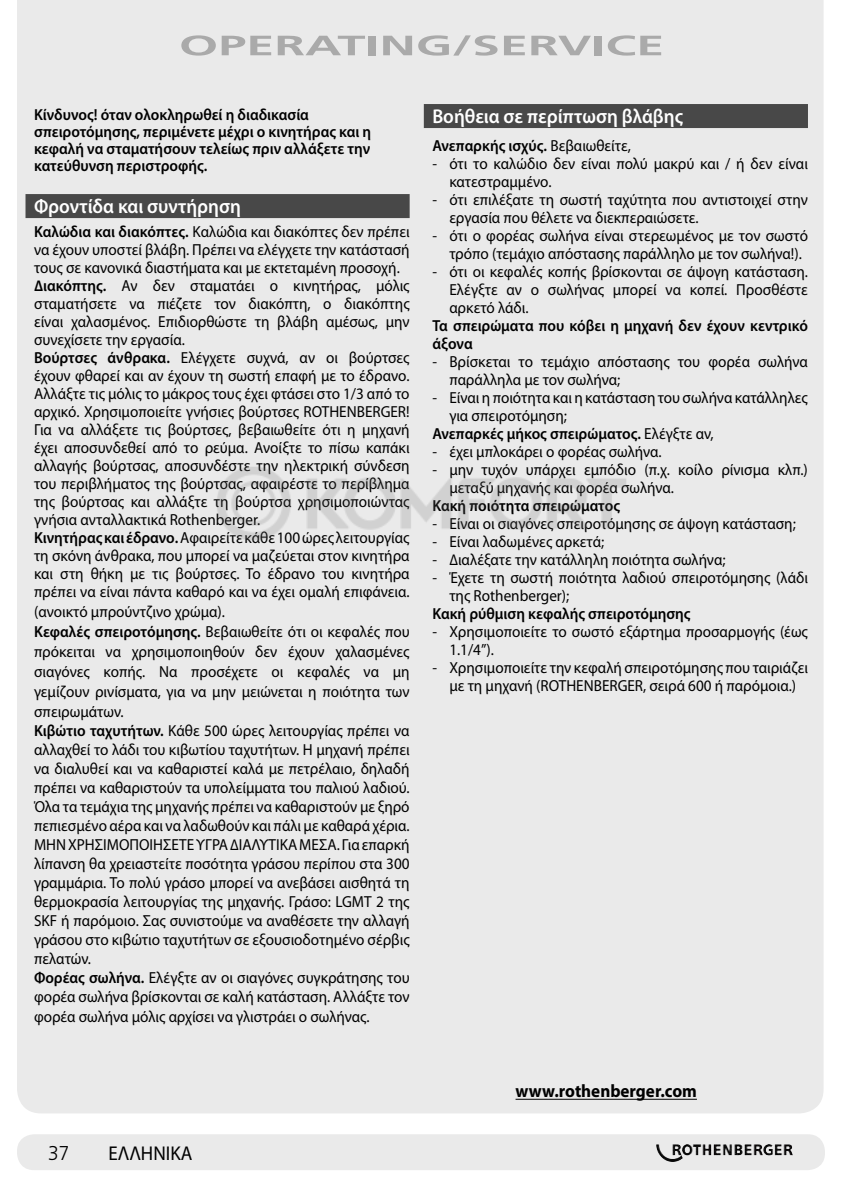
<style>
.page{position:relative;width:842px;height:1191px;background:#fff}
.page>*{position:absolute;margin:0;border:0;box-sizing:border-box;transform-origin:0 0}
.cabecera{font:700 28px "Frutiger";color:#aaa;scale:1.8 1}
.Paragraph_Style_33{font:600 20px "Myriad Pro";color:#fff;scale:.95 1}
.Texto_normal{font:20px "Myriad Pro";color:#000;scale:.95 1}
.t1{font:300 20px "Frutiger";color:#000;scale:.95 1}
.ABC_myriad_pro{font:700 18px "Myriad Pro";color:#000;scale:.95 1}
.Texto_normal-2{font:16px/18px "Myriad Pro";color:#000;text-align:justify;scale:.95 1}
.Texto_normal_puntos{font:16px/18px "Myriad Pro";color:#000;scale:.95 1}
.Texto_normal_negrita{font:600 16px/17px "Myriad Pro";color:#000;scale:.95 1}
.s1{font-weight:600}
.s2{font-weight:400}
</style>
<div class="page">
<div style="left:17px;top:0;width:806px;height:1113px;background:#eaeaea"></div>
<hr style="left:515px;top:1098px;width:182px;height:1px;background:#000">
<div style="left:17px;top:1134px;width:808px;height:36px;background:#eaeaea"></div>
<img style="left:657px;top:1144px;width:136px;height:17px">
<div style="left:26px;top:194px;width:384px;height:24px;background:#484848"></div>
<div style="left:424px;top:104px;width:384px;height:24px;background:#484848"></div>
<img style="left:210px;top:457px;width:421px;height:92px">
<p class="cabecera" style="left:179px;top:29px;width:271px">OPERATING/SERVICE</p>
<p class="Texto_normal_negrita" style="left:34px;top:106px;width:356px">Κίνδυνος! όταν ολοκληρωθεί η διαδικασία σπειροτόμησης, περιμένετε μέχρι ο κινητήρας και η κεφαλή να σταματήσουν τελείως πριν αλλάξετε την κατεύθυνση περιστροφής.</p>
<p class="Paragraph_Style_33" style="left:34px;top:195px;width:219px">Φροντίδα και συντήρηση</p>
<p class="Texto_normal-2" style="left:34px;top:223px;width:397px"><span class="s1">Καλώδια και διακόπτες.</span> Καλώδια και διακόπτες δεν πρέπει να έχουν υποστεί βλάβη. Πρέπει να ελέγχετε την κατάστασή τους σε κανονικά διαστήµατα και µε εκτεταµένη προσοχή.</p>
<p class="Texto_normal-2" style="left:34px;top:277px;width:397px"><span class="s1">∆ιακόπτης.</span> Αν δεν σταµατάει ο κινητήρας, µόλις σταµατήσετε να πιέζετε τον διακόπτη, ο διακόπτης είναι χαλασµένος. Επιδιορθώστε τη βλάβη αµέσως, µην συνεχίσετε την εργασία.</p>
<p class="Texto_normal-2" style="left:34px;top:349px;width:397px"><span class="s1">Βούρτσες άνθρακα.</span> Ελέγχετε συχνά, αν οι βούρτσες έχουν φθαρεί και αν έχουν τη σωστή επαφή µε το έδρανο.<br>Αλλάξτε τις µόλις το µάκρος τους έχει φτάσει στο 1/3 από το αρχικό. Χρησιµοποιείτε γνήσιες βούρτσες ROTHENBERGER!<br>Για να αλλάξετε τις βούρτσες, βεβαιωθείτε ότι η μηχανή έχει αποσυνδεθεί από το ρεύμα. Ανοίξτε το πίσω καπάκι αλλαγής βούρτσας, αποσυνδέστε την ηλεκτρική σύνδεση του περιβλήματος της βούρτσας, αφαιρέστε το περίβλημα της βούρτσας και αλλάξτε τη βούρτσα χρησιμοποιώντας γνήσια ανταλλακτικά Rothenberger.</p>
<p class="Texto_normal-2" style="left:34px;top:529px;width:397px"><span class="s1">Κινητήρας και έδρανο.</span> Αφαιρείτε κάθε 100 ώρες λειτουργίας τη σκόνη άνθρακα, που µπορεί να µαζεύεται στον κινητήρα και στη θήκη µε τις βούρτσες. Το έδρανο του κινητήρα πρέπει να είναι πάντα καθαρό και να έχει οµαλή επιφάνεια.</p>
<p class="Texto_normal-2" style="left:34px;top:603px;width:203px">(ανοικτό µπρούντζινο χρώµα).</p>
<p class="Texto_normal-2" style="left:34px;top:622px;width:397px;line-height:20px"><span class="s1">Κεφαλές σπειροτόµησης.</span> Βεβαιωθείτε ότι οι κεφαλές που πρόκειται να χρησιµοποιηθούν δεν έχουν χαλασµένες σιαγόνες κοπής. Να προσέχετε οι κεφαλές να µη γεµίζουν ρινίσµατα, για να µην µειώνεται η ποιότητα των σπειρωµάτων.</p>
<p class="Texto_normal-2" style="left:34px;top:721px;width:397px;line-height:19px"><span class="s1">Κιβώτιο ταχυτήτων.</span> Κάθε 500 ώρες λειτουργίας πρέπει να αλλαχθεί το λάδι του κιβωτίου ταχυτήτων. Η µηχανή πρέπει να διαλυθεί και να καθαριστεί καλά µε πετρέλαιο, δηλαδή πρέπει να καθαριστούν τα υπολείµµατα του παλιού λαδιού.<br>Όλα τα τεµάχια της µηχανής πρέπει να καθαριστούν µε ξηρό πεπιεσµένο αέρα και να λαδωθούν και πάλι µε καθαρά χέρια.<br>ΜΗΝ ΧΡΗΣΙΜΟΠΟΙΗΣΕΤΕ ΥΓΡΑ ∆ΙΑΛΥΤΙΚΑ ΜΕΣΑ. Για επαρκή λίπανση θα χρειαστείτε ποσότητα γράσου περίπου στα 300 γραµµάρια. Το πολύ γράσο µπορεί να ανεβάσει αισθητά τη θερµοκρασία λειτουργίας της µηχανής. Γράσο: LGMT 2 της SKF ή παρόµοιο. Σας συνιστούµε να αναθέσετε την αλλαγή γράσου στο κιβώτιο ταχυτήτων σε εξουσιοδοτηµένο σέρβις πελατών.</p>
<p class="Texto_normal-2" style="left:34px;top:968px;width:397px;line-height:19.6px"><span class="s1">Φορέας σωλήνα.</span> Ελέγξτε αν οι σιαγόνες συγκράτησης του φορέα σωλήνα βρίσκονται σε καλή κατάσταση. Αλλάξτε τον φορέα σωλήνα µόλις αρχίσει να γλιστράει ο σωλήνας.</p>
<p class="Paragraph_Style_33" style="left:432px;top:105px;width:265px">Βοήθεια σε περίπτωση βλάβης</p>
<p class="Texto_normal_negrita" style="left:432px;top:137px;width:211px">Ανεπαρκής ισχύς. <span class="s2">Βεβαιωθείτε,</span></p>
<p class="Texto_normal_puntos" style="left:449px;top:155px;width:379px;text-indent:-17px">- ότι το καλώδιο δεν είναι πολύ µακρύ και / ή δεν είναι κατεστραµµένο.</p>
<p class="Texto_normal_puntos" style="left:449px;top:191px;width:379px;text-indent:-17px">- ότι επιλέξατε τη σωστή ταχύτητα που αντιστοιχεί στην εργασία που θέλετε να διεκπεραιώσετε.</p>
<p class="Texto_normal_puntos" style="left:449px;top:227px;width:379px;text-indent:-17px">- ότι ο φορέας σωλήνα είναι στερεωµένος µε τον σωστό τρόπο (τεµάχιο απόστασης παράλληλο µε τον σωλήνα!).</p>
<p class="Texto_normal_puntos" style="left:449px;top:263px;width:379px;text-align:justify;text-indent:-17px">- ότι οι κεφαλές κοπής βρίσκονται σε άψογη κατάσταση.<br>Ελέγξτε αν ο σωλήνας µπορεί να κοπεί. Προσθέστε αρκετό λάδι.</p>
<p class="Texto_normal_negrita" style="left:432px;top:317px;width:397px;line-height:18px">Τα σπειρώµατα που κόβει η µηχανή δεν έχουν κεντρικό άξονα</p>
<p class="Texto_normal_puntos" style="left:449px;top:353px;width:379px;text-indent:-17px">- Βρίσκεται το τεµάχιο απόστασης του φορέα σωλήνα παράλληλα µε τον σωλήνα;</p>
<p class="Texto_normal_puntos" style="left:449px;top:389px;width:379px;text-indent:-17px">- Είναι η ποιότητα και η κατάσταση του σωλήνα κατάλληλες για σπειροτόµηση;</p>
<p class="Texto_normal_negrita" style="left:432px;top:425px;width:298px">Ανεπαρκές µήκος σπειρώµατος. <span class="s2">Ελέγξτε αν,</span></p>
<p class="Texto_normal_puntos" style="left:432px;top:443px;width:243px">- έχει µπλοκάρει ο φορέας σωλήνα.</p>
<p class="Texto_normal_puntos" style="left:449px;top:461px;width:379px;text-indent:-17px">- µην τυχόν υπάρχει εµπόδιο (π.χ. κοίλο ρίνισµα κλπ.) µεταξύ µηχανής και φορέα σωλήνα.</p>
<p class="Texto_normal_negrita" style="left:432px;top:497px;width:199px">Κακή ποιότητα σπειρώµατος</p>
<p class="Texto_normal_puntos" style="left:432px;top:515px;width:384px">- Είναι οι σιαγόνες σπειροτόµησης σε άψογη κατάσταση;</p>
<p class="Texto_normal_puntos" style="left:432px;top:533px;width:182px">- Είναι λαδωµένες αρκετά;</p>
<p class="Texto_normal_puntos" style="left:432px;top:551px;width:310px">- ∆ιαλέξατε την κατάλληλη ποιότητα σωλήνα;</p>
<p class="Texto_normal_puntos" style="left:449px;top:569px;width:379px;text-indent:-17px">- Έχετε τη σωστή ποιότητα λαδιού σπειροτόµησης (λάδι της Rothenberger);</p>
<p class="Texto_normal_negrita" style="left:432px;top:605px;width:273px">Κακή ρύθµιση κεφαλής σπειροτόµησης</p>
<p class="Texto_normal_puntos" style="left:449px;top:623px;width:379px;text-indent:-17px">- Χρησιµοποιείτε το σωστό εξάρτηµα προσαρµογής (έως<br>1.1/4”).</p>
<p class="Texto_normal_puntos" style="left:432px;top:659px;width:397px;text-align:center">- Χρησιµοποιείτε την κεφαλή σπειροτόµησης που ταιριάζει µε τη µηχανή (ROTHENBERGER, σειρά 600 ή παρόµοια.)</p>
<p class="t1" style="left:48px;top:1141px;width:24px">37</p>
<p class="Texto_normal" style="left:108px;top:1141px;width:90px">ΕΛΛΗΝΙΚΑ</p>
<p class="ABC_myriad_pro" style="left:515px;top:1081px;width:192px">www.rothenberger.com</p>
</div>
